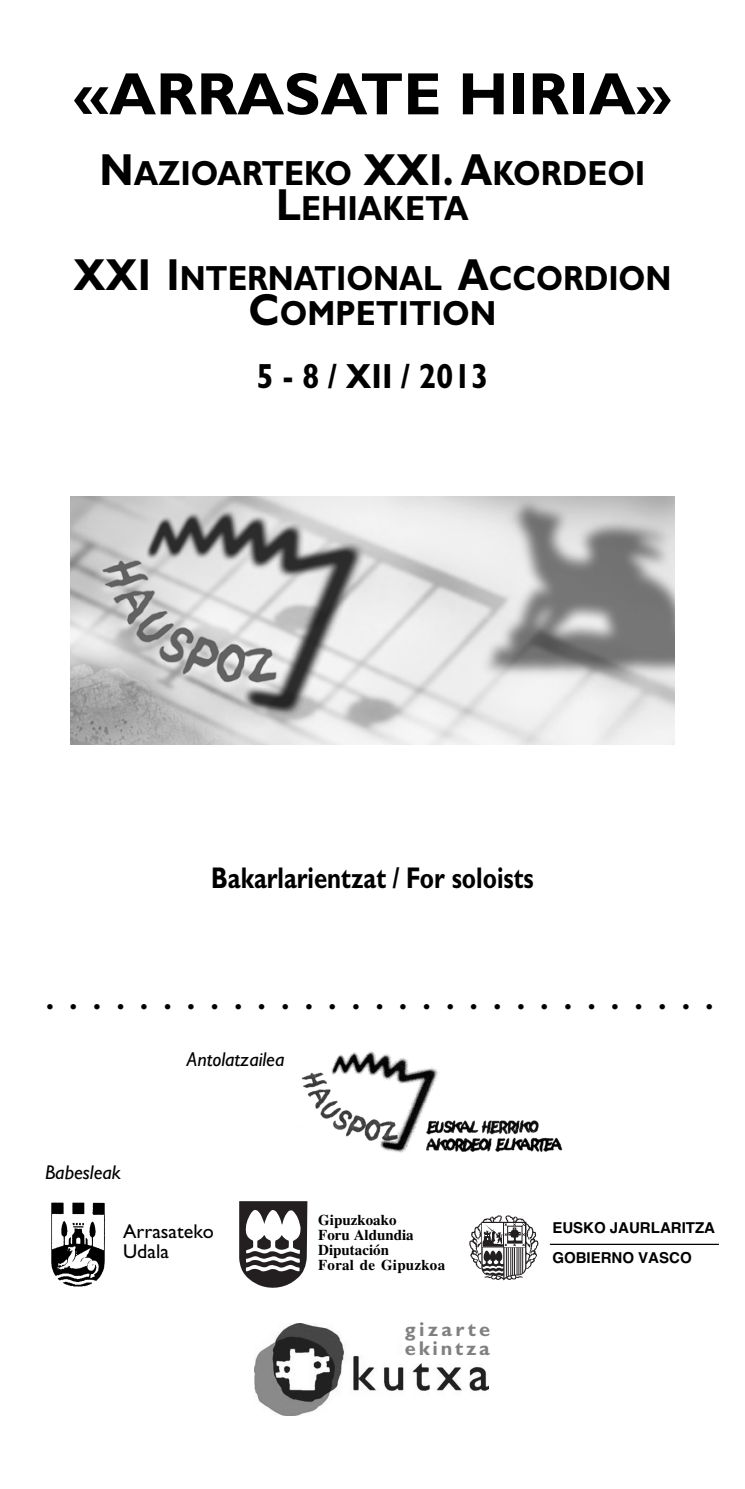
<style>
.page{position:relative;width:745px;height:1489px;background:#fff}
.page>*{position:absolute;margin:0;border:0;box-sizing:border-box;transform-origin:0 0}
.t1{font:700 60px "Gill Sans";color:#000}
.t2{font:45px "Gill Sans";color:#000}
.t3{font:700 35px/35px "Gill Sans";color:#000;text-align:center;scale:.9 1}
.t4{font:700 35px/35px "Gill Sans";color:#000;text-align:center;scale:.88 1}
.t5{font:700 30px "Gill Sans";color:#000;scale:.8 1}
.t6{font:italic 20px "Gill Sans";color:#000}
.t7{font:20px/20px "Gill Sans";color:#000}
.t8{font:20px/18.8px "Gill Sans Bold+WVFWAV";letter-spacing:.15em;color:#808080}
.t9{font:700 15px/15px "Times";color:#000}
.t10{font:700 15px/30px "Helvetica";color:#000}
.s1{font-size:45px}
</style>
<div class="page">
<img style="left:71px;top:496px;width:602px;height:248px">
<img style="left:51px;top:1202px;width:54px;height:85px">
<svg style="left:239px;top:1201px;width:68px;height:86px"></svg>
<svg style="left:469px;top:1215px;width:69px;height:65px"></svg>
<hr style="left:549px;top:1243px;width:169px;height:1px;background:#000">
<img style="left:301px;top:1051px;width:262px;height:102px">
<svg style="left:254px;top:1323px;width:235px;height:93px"></svg>
<h1 class="t1" style="left:73px;top:71px;width:599px">«ARRASATE HIRIA»</h1>
<h3 class="t3" style="left:99px;top:159px;width:607px"><span class="s1">N</span>AZIOARTEKO <span class="s1">XXI. A</span>KORDEOI<br><span class="s1">L</span>EHIAKETA</h3>
<h3 class="t4" style="left:73px;top:264px;width:680px"><span class="s1">XXI I</span>NTERNATIONAL <span class="s1">A</span>CCORDION<br><span class="s1">C</span>OMPETITION</h3>
<h3 class="t3" style="left:256px;top:362px;width:259px">5-8/XII/2013</h3>
<h3 class="t5" style="left:211px;top:866px;width:404px">Bakarlarientzat / For soloists</h3>
<h2 class="t2" style="left:45px;top:976px;width:670px">.............................</h2>
<h3 class="t6" style="left:45px;top:1164px;width:77px">Babesleak</h3>
<h3 class="t6" style="left:187px;top:1051px;width:99px">Antolatzailea</h3>
<h3 class="t7" style="left:123px;top:1222px;width:92px">Arrasateko<br>Udala</h3>
<p class="t9" style="left:318px;top:1212px;width:128px">Gipuzkoako<br>Foru Aldundia<br>Diputación<br>Foral de Gipuzkoa</p>
<p class="t10" style="left:552px;top:1212px;width:164px">EUSKO JAURLARITZA<br>GOBIERNO VASCO</p>
<h3 class="t8" style="left:404px;top:1321px;width:87px">gizarte ekintza</h3>
</div>
